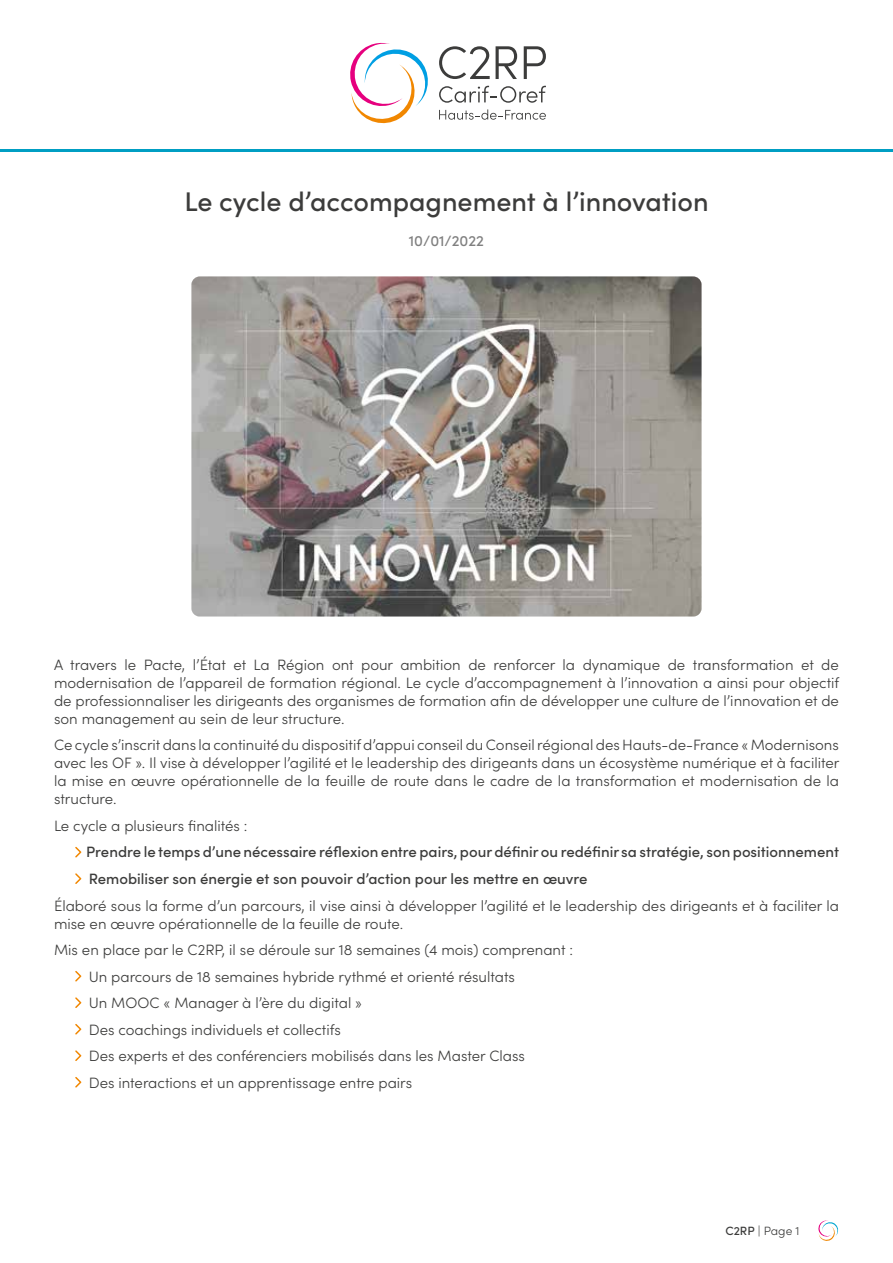
<style>
.page{position:relative;width:893px;height:1263px;background:#fff}
.page>*{position:absolute;margin:0;border:0;box-sizing:border-box;transform-origin:0 0}
.t1{font:500 27px "Sofia Pro";color:#3c3c3b}
.t2{font:300 15px/18px "Sofia Pro";color:#3c3c3b;text-align:justify}
.t3{font:500 15px/26.5px "Sofia Pro";color:#3c3c3b}
.t4{font:500 15px "Sofia Pro";color:#808080}
.t5{font:300 12px "Sofia Pro";color:#3c3c3b}
.s1{font-weight:500}
</style>
<div class="page">
<svg style="left:818px;top:1220px;width:21px;height:21px"></svg>
<hr style="left:0;top:149px;width:893px;height:2px;background:#009ec3">
<img style="left:191px;top:276px;width:511px;height:340px">
<svg style="left:75px;top:847px;width:6px;height:10px"></svg>
<svg style="left:75px;top:873px;width:6px;height:11px"></svg>
<svg style="left:75px;top:971px;width:6px;height:10px"></svg>
<svg style="left:75px;top:997px;width:6px;height:11px"></svg>
<svg style="left:75px;top:1024px;width:6px;height:10px"></svg>
<svg style="left:75px;top:1050px;width:6px;height:11px"></svg>
<svg style="left:75px;top:1077px;width:6px;height:10px"></svg>
<svg style="left:439px;top:46px;width:51px;height:33px"></svg>
<svg style="left:496px;top:46px;width:21px;height:33px"></svg>
<svg style="left:524px;top:46px;width:22px;height:33px"></svg>
<svg style="left:439px;top:86px;width:107px;height:17px"></svg>
<svg style="left:439px;top:109px;width:107px;height:11px"></svg>
<svg style="left:350px;top:43px;width:78px;height:81px"></svg>
<h1 class="t1" style="left:184px;top:181px;width:526px">Le cycle d’accompagnement à l’innovation</h1>
<p class="t4" style="left:409px;top:229px;width:77px">10/01/2022</p>
<p class="t2" style="left:54px;top:655px;width:787px">A travers le Pacte, l’État et La Région ont pour ambition de renforcer la dynamique de transformation et de modernisation de l’appareil de formation régional. Le cycle d’accompagnement à l’innovation a ainsi pour objectif de professionnaliser les dirigeants des organismes de formation afin de développer une culture de l’innovation et de son management au sein de leur structure.</p>
<p class="t2" style="left:54px;top:735px;width:787px">Ce cycle s’inscrit dans la continuité du dispositif d’appui conseil du Conseil régional des Hauts-de-France « Modernisons avec les OF ». Il vise à développer l’agilité et le leadership des dirigeants dans un écosystème numérique et à faciliter la mise en œuvre opérationnelle de la feuille de route dans le cadre de la transformation et modernisation de la structure.</p>
<p class="t2" style="left:54px;top:816px;width:195px">Le cycle a plusieurs finalités :</p>
<p class="t3" style="left:86px;top:838px;width:754px">Prendre le temps d’une nécessaire réflexion entre pairs, pour définir ou redéfinir sa stratégie, son positionnement<br>Remobiliser son énergie et son pouvoir d’action pour les mettre en œuvre</p>
<p class="t2" style="left:54px;top:895px;width:786px">Élaboré sous la forme d’un parcours, il vise ainsi à développer l’agilité et le leadership des dirigeants et à faciliter la mise en œuvre opérationnelle de la feuille de route.</p>
<p class="t2" style="left:89px;top:936px;width:486px;line-height:26.5px;text-align:left;text-indent:-35px">Mis en place par le C2RP, il se déroule sur 18 semaines (4 mois) comprenant :<br>Un parcours de 18 semaines hybride rythmé et orienté résultats<br>Un MOOC « Manager à l’ère du digital »<br>Des coachings individuels et collectifs<br>Des experts et des conférenciers mobilisés dans les Master Class<br>Des interactions et un apprentissage entre pairs</p>
<p class="t5" style="left:725px;top:1222px;width:76px"><span class="s1">C2RP</span> | Page 1</p>
</div>
